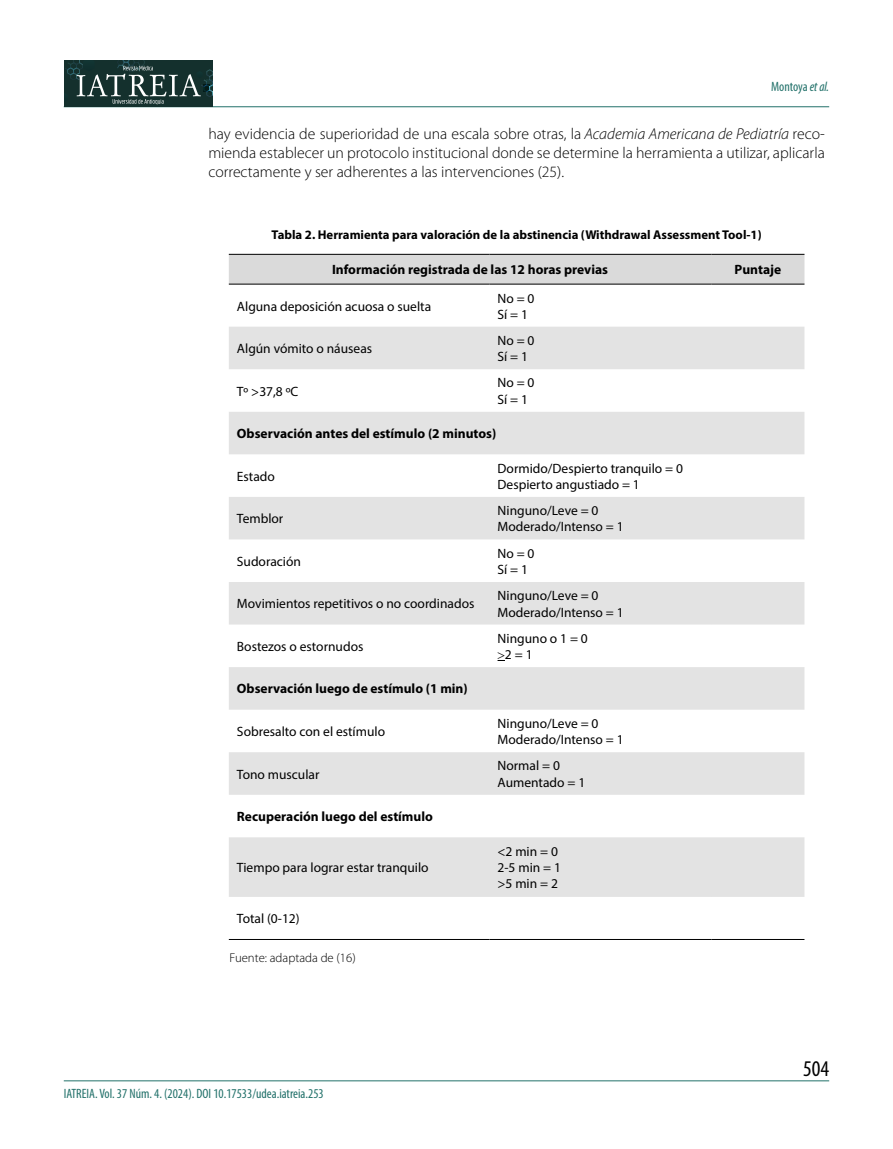
<style>
.page{position:relative;width:893px;height:1149px;background:#fff}
.page>*{position:absolute;margin:0;border:0;box-sizing:border-box;transform-origin:0 0}
.t1{font:condensed 22.5px "Myriad Pro";color:#000}
.t2{font:300 15.75px/18.9px "Myriad Pro";color:#000;text-align:justify}
.t3{font:13.5px/16.2px "Myriad Pro";color:#000}
.t4{font:700 13.5px "Myriad Pro";color:#000}
.t5{font:condensed 13.5px "Myriad Pro";color:#22716a}
.t6{font:700 12.75px "Myriad Pro";color:#000}
.t7{font:300 12.75px "Myriad Pro";color:#000}
.s1{font-style:italic}
</style>
<div class="page">
<hr style="left:64px;top:106px;width:765px;height:1px;background:#22716a">
<hr style="left:64px;top:1080px;width:765px;height:1px;background:#22716a">
<div style="left:64px;top:61px;width:149px;height:46px;background:#14302d"></div>
<svg style="left:65px;top:61px;width:148px;height:43px"></svg>
<div style="left:229px;top:255px;width:575px;height:29px;background:#dadada"></div>
<svg style="left:229px;top:327px;width:575px;height:569px;fill:#e3e3e3"></svg>
<hr style="left:229px;top:254px;width:260px;height:1px;background:#000">
<hr style="left:489px;top:254px;width:222px;height:1px;background:#000">
<hr style="left:711px;top:254px;width:93px;height:1px;background:#000">
<hr style="left:229px;top:284px;width:260px;height:1px;background:#000">
<hr style="left:489px;top:284px;width:222px;height:1px;background:#000">
<hr style="left:711px;top:284px;width:93px;height:1px;background:#000">
<hr style="left:229px;top:938px;width:260px;height:1px;background:#000">
<hr style="left:489px;top:938px;width:222px;height:1px;background:#000">
<hr style="left:711px;top:938px;width:93px;height:1px;background:#000">
<svg style="left:498px;top:651px;width:7px;height:10px"></svg>
<p class="t5" style="left:771px;top:78px;width:60px">Montoya <span class="s1">et al.</span></p>
<p class="t2" style="left:208px;top:125px;width:618px">hay evidencia de superioridad de una escala sobre otras, la <span class="s1">Academia Americana de Pediatría</span> reco&shy;mienda establecer un protocolo institucional donde se determine la herramienta a utilizar, aplicarla correctamente y ser adherentes a las intervenciones (25).</p>
<p class="t6" style="left:272px;top:227px;width:492px">Tabla 2. Herramienta para valoración de la abstinencia (Withdrawal Assessment Tool-1)</p>
<p class="t4" style="left:332px;top:261px;width:278px">Información registrada de las 12 horas previas</p>
<p class="t4" style="left:735px;top:261px;width:48px">Puntaje</p>
<p class="t3" style="left:237px;top:298px;width:196px">Alguna deposición acuosa o suelta</p>
<p class="t3" style="left:498px;top:289px;width:38px">No = 0<br>Sí = 1</p>
<p class="t3" style="left:237px;top:340px;width:137px">Algún vómito o náuseas</p>
<p class="t3" style="left:498px;top:332px;width:38px">No = 0<br>Sí = 1</p>
<p class="t3" style="left:237px;top:382px;width:63px">Tº &gt;37,8 ºC</p>
<p class="t3" style="left:498px;top:374px;width:38px">No = 0<br>Sí = 1</p>
<p class="t4" style="left:237px;top:424px;width:261px">Observación antes del estímulo (2 minutos)</p>
<p class="t3" style="left:237px;top:467px;width:39px">Estado</p>
<p class="t3" style="left:498px;top:459px;width:187px">Dormido/Despierto tranquilo = 0<br>Despierto angustiado = 1</p>
<p class="t3" style="left:237px;top:510px;width:48px">Temblor</p>
<p class="t3" style="left:498px;top:502px;width:128px">Ninguno/Leve = 0<br>Moderado/Intenso = 1</p>
<p class="t3" style="left:237px;top:553px;width:66px">Sudoración</p>
<p class="t3" style="left:498px;top:544px;width:38px">No = 0<br>Sí = 1</p>
<p class="t3" style="left:237px;top:595px;width:239px">Movimientos repetitivos o no coordinados</p>
<p class="t3" style="left:498px;top:587px;width:128px">Ninguno/Leve = 0<br>Moderado/Intenso = 1</p>
<p class="t3" style="left:237px;top:638px;width:128px">Bostezos o estornudos</p>
<p class="t3" style="left:505px;top:629px;width:84px;text-indent:-7px">Ninguno o 1 = 0<br>2 = 1</p>
<p class="t4" style="left:237px;top:680px;width:232px">Observación luego de estímulo (1 min)</p>
<p class="t3" style="left:237px;top:723px;width:150px">Sobresalto con el estímulo</p>
<p class="t3" style="left:498px;top:714px;width:128px">Ninguno/Leve = 0<br>Moderado/Intenso = 1</p>
<p class="t3" style="left:237px;top:765px;width:84px">Tono muscular</p>
<p class="t3" style="left:498px;top:757px;width:89px">Normal = 0<br>Aumentado = 1</p>
<p class="t4" style="left:237px;top:807px;width:198px">Recuperación luego del estímulo</p>
<p class="t3" style="left:237px;top:859px;width:193px">Tiempo para lograr estar tranquilo</p>
<p class="t3" style="left:498px;top:842px;width:65px">&lt;2 min = 0<br>2-5 min = 1 &gt;5 min = 2</p>
<p class="t3" style="left:237px;top:909px;width:64px">Total (0-12)</p>
<p class="t7" style="left:230px;top:950px;width:128px">Fuente: adaptada de (16)</p>
<p class="t5" style="left:64px;top:1085px;width:261px">IATREIA. Vol. 37 Núm. 4. (2024). DOI 10.17533/udea.iatreia.253</p>
<h1 class="t1" style="left:803px;top:1054px;width:27px">504</h1>
</div>
